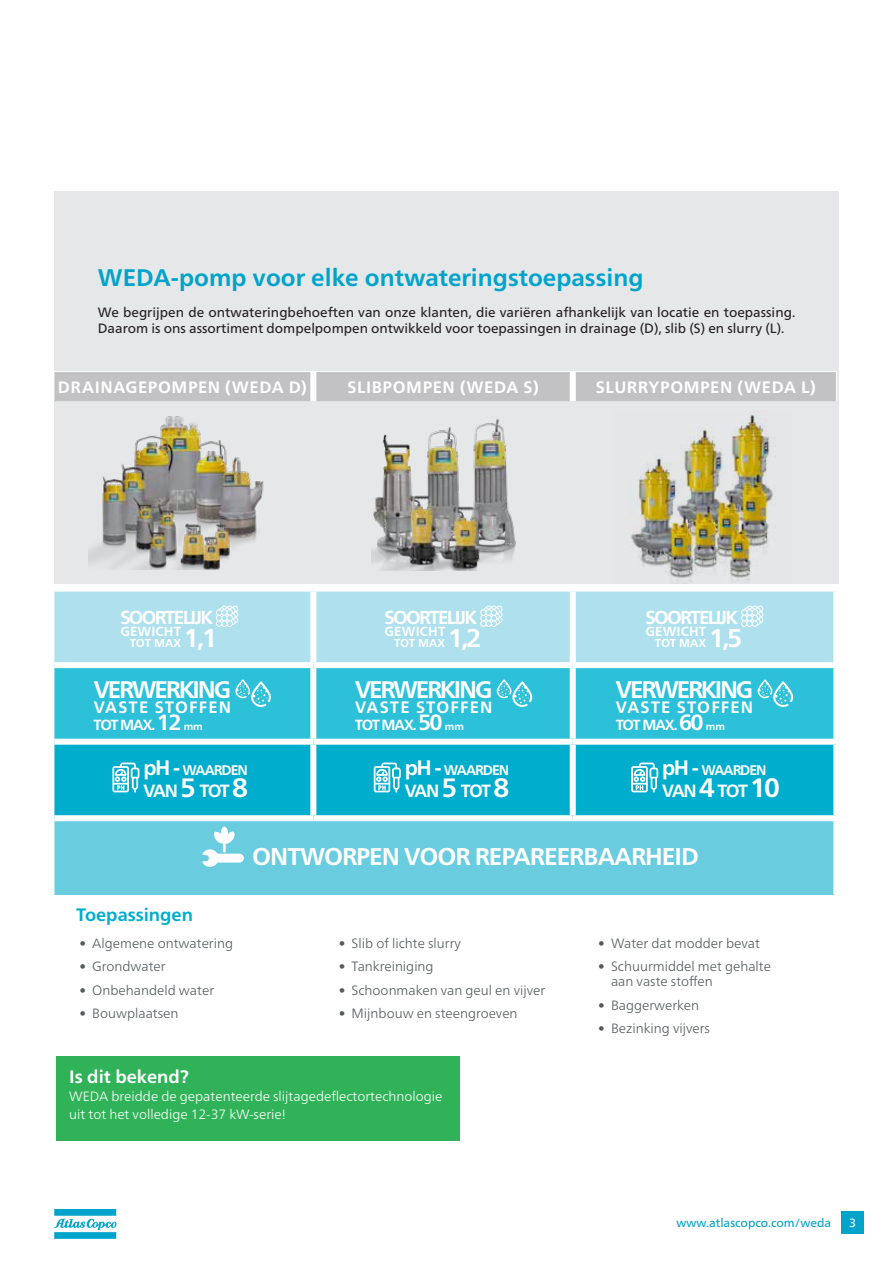
<style>
.page{position:relative;width:893px;height:1263px;background:#fff}
.page>*{position:absolute;margin:0;border:0;box-sizing:border-box;transform-origin:0 0}
.t1{font:700 25.65px "Neue Frutiger World";color:#fff}
.t2{font:700 24.3px "Neue Frutiger World";letter-spacing:-.04em;color:#fff}
.Part_Number_-_Blue_-_Back{font:700 24px "Neue Frutiger World";color:#00a4ca}
.t3{font:700 24px "Neue Frutiger World";letter-spacing:-.09em;color:#fff}
.t4{font:700 18.75px "Neue Frutiger World";letter-spacing:-.09em;color:#fff}
.t5{font:700 18px "Neue Frutiger World";color:#00adcd}
.Part_Number_-_Blue_-_Back-2{font:700 18px "Neue Frutiger World";color:#fff}
.t6{font:700 17.7px "Neue Frutiger World";letter-spacing:-.1em;color:#fff}
.Tabel{font:700 16.5px "Neue Frutiger World";letter-spacing:.035em;color:#fff}
.Tabel-2{font:700 16.5px "Neue Frutiger World";letter-spacing:.07em;color:#fff}
.t7{font:700 14.7px "Neue Frutiger World";letter-spacing:-.085em;color:#fff}
.t8{font:700 13.95px "Neue Frutiger World";letter-spacing:-.075em;color:#fff}
.t9{font:300 13.5px/15px "Neue Frutiger World";color:#555a5c}
.Part_Number_-_Blue_-_Back-3{font:13.5px/16.2px "Neue Frutiger World";color:#231f20}
.Part_Number_-_Blue_-_Back-4{font:300 13.5px/18px "Neue Frutiger World";color:#fff}
.t10{font:700 13.2px "Neue Frutiger World";letter-spacing:.01em;color:#fff}
.t11{font:12px "Neue Frutiger World";color:#00a4ca}
.t12{font:12px "Neue Frutiger World";color:#fff}
.t13{font:700 11.55px "Neue Frutiger World";letter-spacing:-.01em;color:#fff}
.s1{font-size:22.05px}
.s2{font-size:10.35px}
.s3{font-size:21px}
.s4{font-size:26.55px}
</style>
<div class="page">
<svg style="left:54px;top:1209px;width:63px;height:30px"></svg>
<div style="left:841px;top:1211px;width:23px;height:23px;background:#00a4ca"></div>
<div style="left:54px;top:191px;width:785px;height:393px;background:#e6e7e9"></div>
<div style="left:55px;top:592px;width:778px;height:70px;background:#afe0ed"></div>
<div style="left:55px;top:668px;width:778px;height:71px;background:#2cc0d9"></div>
<div style="left:55px;top:745px;width:778px;height:70px;background:#00adcd"></div>
<div style="left:54px;top:818px;width:782px;height:77px;background:#6accdf"></div>
<div style="left:54px;top:371px;width:783px;height:30px;background:#c2c2c5"></div>
<hr style="left:54px;top:818px;width:1px;height:77px;background:#fff">
<div style="left:310px;top:592px;width:6px;height:70px;background:#fff"></div>
<div style="left:570px;top:592px;width:6px;height:70px;background:#fff"></div>
<div style="left:310px;top:668px;width:6px;height:71px;background:#fff"></div>
<div style="left:570px;top:668px;width:6px;height:71px;background:#fff"></div>
<div style="left:310px;top:745px;width:6px;height:70px;background:#fff"></div>
<div style="left:570px;top:745px;width:6px;height:70px;background:#fff"></div>
<div style="left:833px;top:821px;width:6px;height:74px;background:#fff"></div>
<div style="left:54px;top:815px;width:259px;height:6px;background:#fff"></div>
<div style="left:313px;top:815px;width:260px;height:6px;background:#fff"></div>
<div style="left:573px;top:815px;width:266px;height:6px;background:#fff"></div>
<div style="left:310px;top:372px;width:6px;height:29px;background:#fff"></div>
<div style="left:570px;top:372px;width:6px;height:29px;background:#fff"></div>
<svg style="left:216px;top:605px;width:22px;height:22px"></svg>
<svg style="left:235px;top:679px;width:36px;height:28px"></svg>
<svg style="left:112px;top:762px;width:27px;height:30px"></svg>
<div style="left:211px;top:854px;width:33px;height:9px;background:#fff;border-radius:4px"></div>
<svg style="left:202px;top:826px;width:34px;height:41px"></svg>
<svg style="left:480px;top:605px;width:22px;height:22px"></svg>
<svg style="left:741px;top:605px;width:22px;height:22px"></svg>
<svg style="left:497px;top:679px;width:35px;height:28px"></svg>
<svg style="left:758px;top:679px;width:35px;height:28px"></svg>
<svg style="left:374px;top:762px;width:27px;height:30px"></svg>
<svg style="left:631px;top:762px;width:27px;height:30px"></svg>
<div style="left:56px;top:1056px;width:404px;height:85px;background:#30b358"></div>
<img style="left:88px;top:416px;width:176px;height:153px">
<img style="left:631px;top:411px;width:142px;height:171px">
<img style="left:371px;top:418px;width:145px;height:153px">
<p class="Part_Number_-_Blue_-_Back" style="left:98px;top:257px;width:547px">WEDA-pomp voor elke ontwateringstoepassing</p>
<p class="Part_Number_-_Blue_-_Back-3" style="left:98px;top:304px;width:699px">We begrijpen de ontwateringbehoeften van onze klanten, die variëren afhankelijk van locatie en toepassing.<br>Daarom is ons assortiment dompelpompen ontwikkeld voor toepassingen in drainage (D), slib (S) en slurry (L).</p>
<p class="Tabel" style="left:58px;top:373px;width:250px">DRAINAGEPOMPEN (WEDA D)</p>
<p class="Tabel" style="left:347px;top:373px;width:193px">SLIBPOMPEN (WEDA S)</p>
<p class="Tabel" style="left:596px;top:373px;width:222px">SLURRYPOMPEN (WEDA L)</p>
<p class="t4" style="left:120px;top:601px;width:94px">SOORTELIJK</p>
<p class="t10" style="left:120px;top:620px;width:62px">GEWICHT</p>
<p class="t13" style="left:130px;top:633px;width:53px">TOT MAX</p>
<p class="t1" style="left:184px;top:615px;width:35px">1,1</p>
<p class="t4" style="left:385px;top:601px;width:94px">SOORTELIJK</p>
<p class="t10" style="left:385px;top:620px;width:62px">GEWICHT</p>
<p class="t13" style="left:394px;top:633px;width:53px">TOT MAX</p>
<p class="t1" style="left:448px;top:615px;width:35px">1,2</p>
<p class="t4" style="left:645px;top:601px;width:94px">SOORTELIJK</p>
<p class="t10" style="left:645px;top:620px;width:62px">GEWICHT</p>
<p class="t13" style="left:655px;top:633px;width:53px">TOT MAX</p>
<p class="t1" style="left:709px;top:615px;width:35px">1,5</p>
<p class="t3" style="left:94px;top:668px;width:139px">VERWERKING</p>
<p class="Tabel-2" style="left:94px;top:693px;width:139px">VASTE STOFFEN</p>
<p class="t7" style="left:94px;top:712px;width:111px">TOT MAX. <span class="s1">12</span> <span class="s2">mm</span></p>
<p class="t8" style="left:143px;top:758px;width:106px"><span class="s3">pH -</span> WAARDEN</p>
<p class="t6" style="left:143px;top:775px;width:106px">VAN <span class="s4">5</span> TOT <span class="s4">8</span></p>
<p class="t3" style="left:355px;top:668px;width:139px">VERWERKING</p>
<p class="Tabel-2" style="left:355px;top:693px;width:139px">VASTE STOFFEN</p>
<p class="t7" style="left:355px;top:712px;width:111px">TOT MAX. <span class="s1">50</span> <span class="s2">mm</span></p>
<p class="t8" style="left:405px;top:758px;width:106px"><span class="s3">pH -</span> WAARDEN</p>
<p class="t6" style="left:405px;top:775px;width:106px">VAN <span class="s4">5</span> TOT <span class="s4">8</span></p>
<p class="t3" style="left:616px;top:668px;width:139px">VERWERKING</p>
<p class="Tabel-2" style="left:616px;top:693px;width:139px">VASTE STOFFEN</p>
<p class="t7" style="left:616px;top:712px;width:111px">TOT MAX. <span class="s1">60</span> <span class="s2">mm</span></p>
<p class="t8" style="left:662px;top:758px;width:106px"><span class="s3">pH -</span> WAARDEN</p>
<p class="t6" style="left:662px;top:775px;width:119px">VAN <span class="s4">4</span> TOT <span class="s4">10</span></p>
<p class="t5" style="left:76px;top:898px;width:118px">Toepassingen</p>
<p class="t9" style="left:79px;top:935px;width:155px">• Algemene ontwatering</p>
<p class="t9" style="left:79px;top:959px;width:88px">• Grondwater</p>
<p class="t9" style="left:79px;top:982px;width:136px">• Onbehandeld water</p>
<p class="t9" style="left:79px;top:1006px;width:101px">• Bouwplaatsen</p>
<p class="t2" style="left:252px;top:835px;width:448px">ONTWORPEN VOOR REPAREERBAARHEID</p>
<p class="t9" style="left:339px;top:935px;width:124px">• Slib of lichte slurry</p>
<p class="t9" style="left:339px;top:959px;width:96px">• Tankreiniging</p>
<p class="t9" style="left:339px;top:982px;width:208px">• Schoonmaken van geul en vijver</p>
<p class="t9" style="left:339px;top:1006px;width:180px">• Mijnbouw en steengroeven</p>
<p class="t9" style="left:598px;top:935px;width:163px">• Water dat modder bevat</p>
<p class="t9" style="left:611px;top:959px;width:162px;text-indent:-13px">• Schuurmiddel met gehalte aan vaste stoffen</p>
<p class="t9" style="left:598px;top:997px;width:102px">• Baggerwerken</p>
<p class="t9" style="left:598px;top:1021px;width:113px">• Bezinking vijvers</p>
<p class="Part_Number_-_Blue_-_Back-2" style="left:69px;top:1061px;width:121px">Is dit bekend?</p>
<p class="Part_Number_-_Blue_-_Back-4" style="left:69px;top:1087px;width:375px">WEDA breidde de gepatenteerde slijtagedeflectortechnologie uit tot het volledige 12-37 kW-serie!</p>
<p class="t11" style="left:676px;top:1213px;width:156px">www.atlascopco.com/weda</p>
<p class="t12" style="left:849px;top:1214px;width:8px">3</p>
</div>
